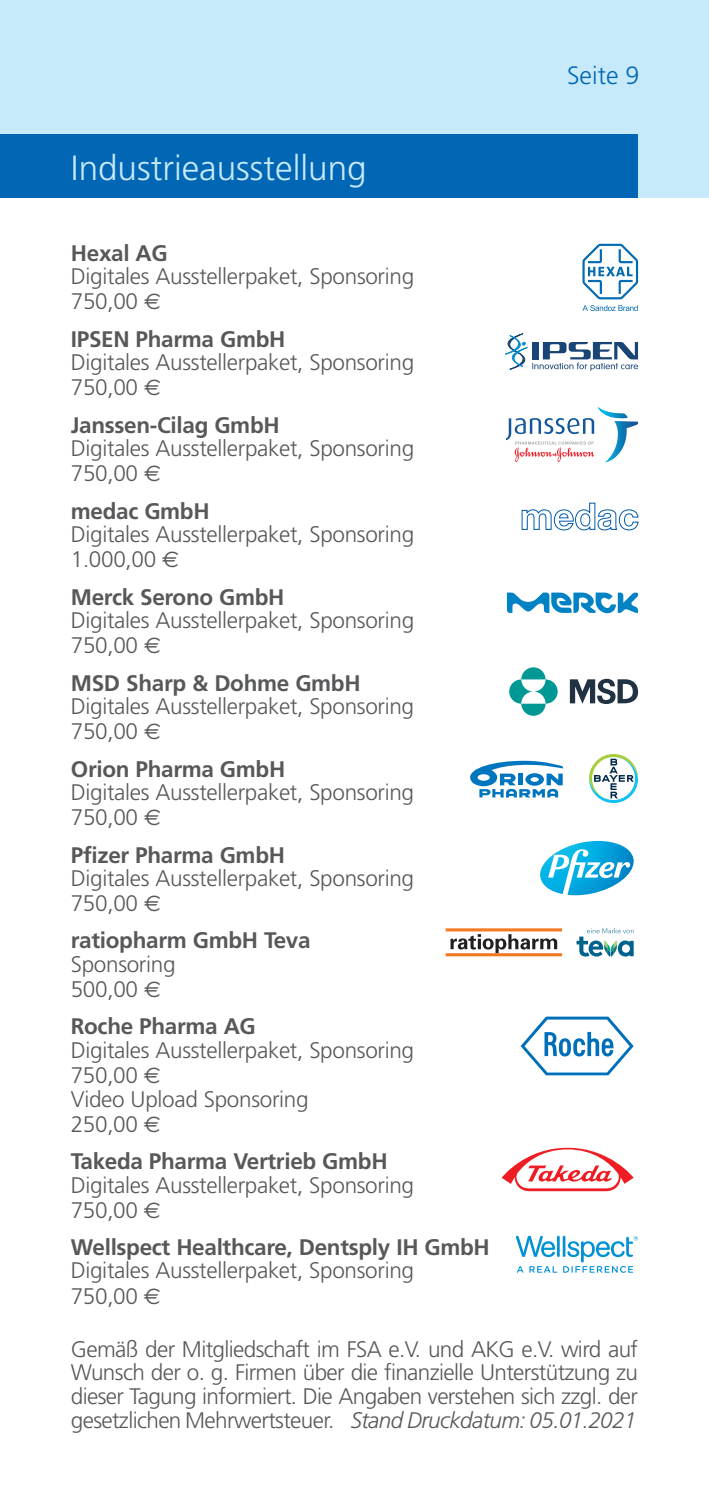
<style>
.page{position:relative;width:709px;height:1489px;background:#fff}
.page>*{position:absolute;margin:0;border:0;box-sizing:border-box;transform-origin:0 0}
.t1{font:300 35px "Frutiger";color:#c6eafa}
.t2{font:300 25px "Frutiger";color:#0166b3}
.t3{font:300 22.5px/25px "Frutiger";letter-spacing:-.015em;color:#57585a}
.t4{font:700 22.5px "Frutiger";letter-spacing:-.015em;color:#57585a}
.s1{font-family:"Euro Sans";font-weight:400}
.s2{font-style:italic}
</style>
<div class="page">
<div style="left:0;top:0;width:709px;height:198px;background:#c6eafa"></div>
<div style="left:0;top:134px;width:638px;height:64px;background:#0166b3"></div>
<svg style="left:505px;top:334px;width:133px;height:37px"></svg>
<svg style="left:509px;top:679px;width:24px;height:24px"></svg>
<svg style="left:533px;top:679px;width:24px;height:24px"></svg>
<svg style="left:521px;top:667px;width:24px;height:12px"></svg>
<svg style="left:521px;top:703px;width:24px;height:12px"></svg>
<svg style="left:570px;top:678px;width:68px;height:26px"></svg>
<svg style="left:516px;top:1235px;width:122px;height:37px"></svg>
<svg style="left:506px;top:407px;width:132px;height:55px"></svg>
<svg style="left:521px;top:502px;width:118px;height:28px"></svg>
<svg style="left:470px;top:760px;width:93px;height:37px"></svg>
<svg style="left:589px;top:754px;width:49px;height:49px"></svg>
<svg style="left:507px;top:592px;width:131px;height:21px"></svg>
<svg style="left:576px;top:928px;width:57px;height:28px"></svg>
<svg style="left:450px;top:934px;width:107px;height:19px"></svg>
<hr style="left:445px;top:953px;width:117px;height:3px;background:#f47921">
<hr style="left:445px;top:928px;width:117px;height:3px;background:#f47921">
<svg style="left:520px;top:1016px;width:113px;height:59px"></svg>
<svg style="left:501px;top:1147px;width:132px;height:44px"></svg>
<svg style="left:540px;top:840px;width:93px;height:55px"></svg>
<svg style="left:582px;top:305px;width:55px;height:6px"></svg>
<svg style="left:582px;top:244px;width:56px;height:55px"></svg>
<h1 class="t1" style="left:71px;top:154px;width:297px">Industrieausstellung</h1>
<p class="t4" style="left:71px;top:244px;width:98px">Hexal AG</p>
<p class="t3" style="left:71px;top:266px;width:345px">Digitales Ausstellerpaket, Sponsoring<br>750,00 <span class="s1">€</span></p>
<p class="t4" style="left:71px;top:330px;width:216px">IPSEN Pharma GmbH</p>
<p class="t3" style="left:71px;top:352px;width:345px">Digitales Ausstellerpaket, Sponsoring<br>750,00 <span class="s1">€</span></p>
<p class="t4" style="left:71px;top:416px;width:210px">Janssen-Cilag GmbH</p>
<p class="t3" style="left:71px;top:438px;width:345px">Digitales Ausstellerpaket, Sponsoring<br>750,00 <span class="s1">€</span></p>
<p class="t4" style="left:71px;top:502px;width:140px">medac GmbH</p>
<p class="t3" style="left:71px;top:524px;width:345px">Digitales Ausstellerpaket, Sponsoring<br>1.000,00 <span class="s1">€</span></p>
<p class="t4" style="left:71px;top:587px;width:215px">Merck Serono GmbH</p>
<p class="t3" style="left:71px;top:610px;width:345px">Digitales Ausstellerpaket, Sponsoring<br>750,00 <span class="s1">€</span></p>
<p class="t4" style="left:71px;top:673px;width:291px">MSD Sharp &amp; Dohme GmbH</p>
<p class="t3" style="left:71px;top:696px;width:345px">Digitales Ausstellerpaket, Sponsoring<br>750,00 <span class="s1">€</span></p>
<p class="t4" style="left:71px;top:759px;width:216px">Orion Pharma GmbH</p>
<p class="t3" style="left:71px;top:782px;width:345px">Digitales Ausstellerpaket, Sponsoring<br>750,00 <span class="s1">€</span></p>
<p class="t4" style="left:71px;top:845px;width:216px">Pfizer Pharma GmbH</p>
<p class="t3" style="left:71px;top:867px;width:345px">Digitales Ausstellerpaket, Sponsoring<br>750,00 <span class="s1">€</span></p>
<p class="t4" style="left:71px;top:931px;width:241px">ratiopharm GmbH Teva</p>
<p class="t3" style="left:71px;top:953px;width:106px">Sponsoring<br>500,00 <span class="s1">€</span></p>
<p class="t4" style="left:71px;top:1017px;width:187px">Roche Pharma AG</p>
<p class="t3" style="left:71px;top:1040px;width:345px">Digitales Ausstellerpaket, Sponsoring<br>750,00 <span class="s1">€<br></span>Video Upload Sponsoring<br>250,00 <span class="s1">€</span></p>
<p class="t4" style="left:71px;top:1152px;width:318px">Takeda Pharma Vertrieb GmbH</p>
<p class="t3" style="left:71px;top:1174px;width:345px">Digitales Ausstellerpaket, Sponsoring<br>750,00 <span class="s1">€</span></p>
<p class="t4" style="left:71px;top:1237px;width:420px">Wellspect Healthcare, Dentsply IH GmbH</p>
<p class="t3" style="left:71px;top:1260px;width:345px">Digitales Ausstellerpaket, Sponsoring<br>750,00 <span class="s1">€</span></p>
<p class="t2" style="left:567px;top:65px;width:74px">Seite 9</p>
<p class="t3" style="left:71px;top:1339px;width:568px;line-height:23.5px;text-align:justify">Gemäß der Mitgliedschaft im FSA e.V. und AKG e.V. wird auf Wunsch der o. g. Firmen über die finanzielle Unterstützung zu dieser Tagung informiert. Die Angaben verstehen sich zzgl. der gesetzlichen Mehrwertsteuer. <span class="s2">Stand Druckdatum: 05.01.2021</span></p>
</div>
